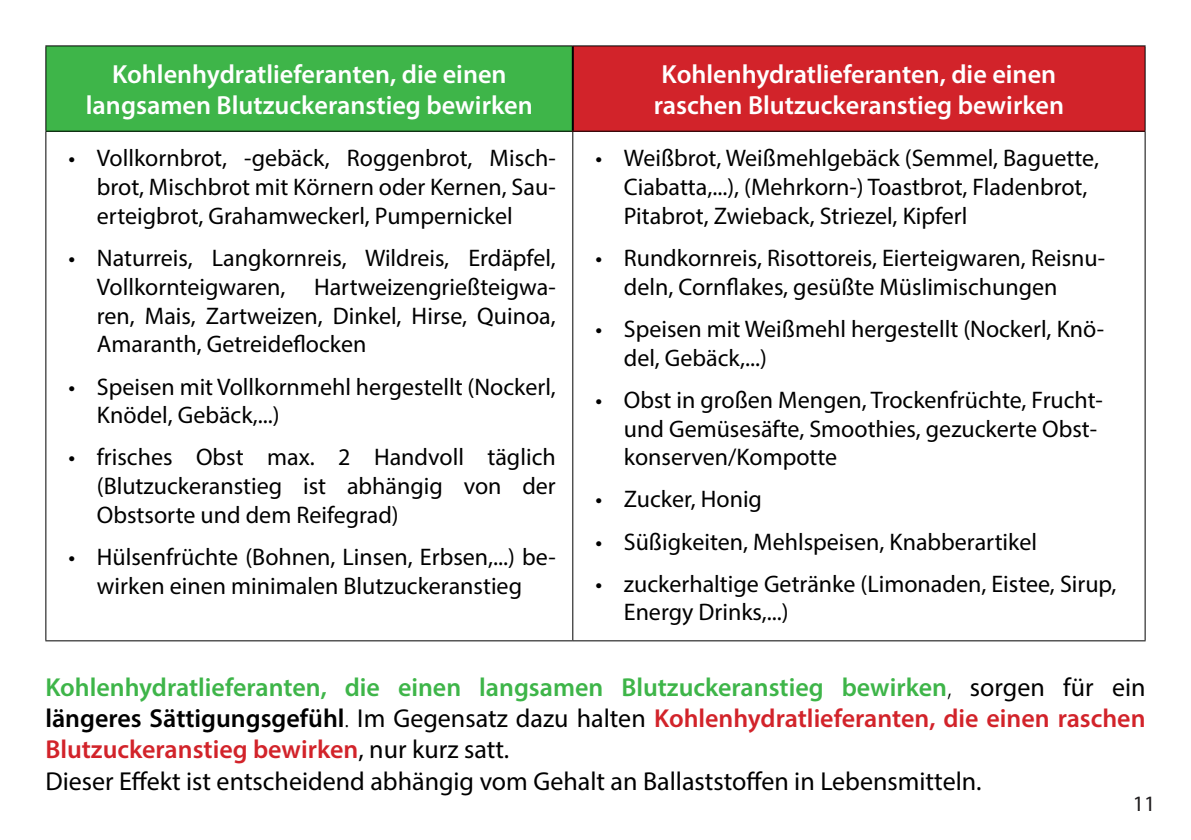
<style>
.page{position:relative;width:1191px;height:840px;background:#fff}
.page>*{position:absolute;margin:0;border:0;box-sizing:border-box;transform-origin:0 0}
.t1{font:600 26.2px/31.6px "Myriad Pro";color:#fff;text-align:center}
.t2{font:26px/31.2px "Myriad Pro";color:#000}
.t3{font:24px/28.8px "Myriad Pro";color:#000}
.t4{font:22px "Myriad Pro";color:#1e1b1d}
.s1{font-weight:600;color:#3eb549}
.s2{font-weight:300}
.s3{font-weight:600}
.s4{font-weight:600;color:#d2232a}
</style>
<div class="page">
<div style="left:46px;top:46px;width:527px;height:85px;background:#3eb549"></div>
<div style="left:573px;top:46px;width:572px;height:85px;background:#d2232a"></div>
<hr style="left:572px;top:46px;width:2px;height:85px;background:#000">
<hr style="left:45px;top:45px;width:528px;height:1px;background:#000">
<hr style="left:45px;top:46px;width:1px;height:85px;background:#000">
<hr style="left:573px;top:45px;width:572px;height:1px;background:#000">
<hr style="left:1144px;top:46px;width:1px;height:85px;background:#000">
<hr style="left:45px;top:131px;width:528px;height:1px;background:#000">
<hr style="left:45px;top:132px;width:1px;height:508px;background:#000">
<hr style="left:573px;top:131px;width:572px;height:1px;background:#000">
<hr style="left:1144px;top:132px;width:1px;height:508px;background:#000">
<hr style="left:45px;top:640px;width:528px;height:1px;background:#000">
<hr style="left:573px;top:640px;width:572px;height:1px;background:#000">
<hr style="left:572px;top:132px;width:1px;height:508px;background:#000">
<p class="t1" style="left:86px;top:57px;width:448px">Kohlenhydratlieferanten, die einen langsamen Blutzuckeranstieg bewirken</p>
<p class="t1" style="left:654px;top:57px;width:412px">Kohlenhydratlieferanten, die einen raschen Blutzuckeranstieg bewirken</p>
<p class="t3" style="left:97px;top:143px;width:460px;text-align:justify;text-indent:-28px">• Vollkornbrot, -gebäck, Roggenbrot, Misch&shy;brot, Mischbrot mit Körnern oder Kernen, Sau&shy;erteigbrot, Grahamweckerl, Pumpernickel</p>
<p class="t3" style="left:97px;top:243px;width:460px;text-align:justify;text-indent:-28px">• Naturreis, Langkornreis, Wildreis, Erdäpfel, Vollkornteigwaren, Hartweizengrießteigwa&shy;ren, Mais, Zartweizen, Dinkel, Hirse, Quinoa, Amaranth, Getreideflocken</p>
<p class="t3" style="left:97px;top:371px;width:460px;text-indent:-28px">• Speisen mit Vollkornmehl hergestellt (Nockerl,<br>Knödel, Gebäck,...)</p>
<p class="t3" style="left:97px;top:442px;width:460px;text-align:justify;text-indent:-28px">• frisches Obst max. 2 Handvoll täglich (Blutzuckeranstieg ist abhängig von der Obstsorte und dem Reifegrad)</p>
<p class="t3" style="left:69px;top:542px;width:489px;text-align:center">• Hülsenfrüchte (Bohnen, Linsen, Erbsen,...) be&shy;wirken einen minimalen Blutzuckeranstieg</p>
<p class="t3" style="left:624px;top:143px;width:476px;text-indent:-28px">• Weißbrot, Weißmehlgebäck (Semmel, Baguette,<br>Ciabatta,...), (Mehrkorn-) Toastbrot, Fladenbrot,<br>Pitabrot, Zwieback, Striezel, Kipferl</p>
<p class="t3" style="left:624px;top:243px;width:483px;text-indent:-28px">• Rundkornreis, Risottoreis, Eierteigwaren, Reisnu&shy;deln, Cornflakes, gesüßte Müslimischungen</p>
<p class="t3" style="left:624px;top:314px;width:482px;text-indent:-28px">• Speisen mit Weißmehl hergestellt (Nockerl, Knö&shy;del, Gebäck,...)</p>
<p class="t3" style="left:624px;top:384px;width:480px;text-indent:-28px">• Obst in großen Mengen, Trockenfrüchte, Frucht&shy;und Gemüsesäfte, Smoothies, gezuckerte Obst&shy;konserven/Kompotte</p>
<p class="t3" style="left:595px;top:484px;width:168px">• Zucker, Honig</p>
<p class="t3" style="left:595px;top:526px;width:443px">• Süßigkeiten, Mehlspeisen, Knabberartikel</p>
<p class="t3" style="left:624px;top:568px;width:494px;text-indent:-28px">• zuckerhaltige Getränke (Limonaden, Eistee, Sirup,<br>Energy Drinks,...)</p>
<p class="t2" style="left:45px;top:670px;width:1101px"><span class="s1">Kohlenhydratlieferanten, die einen langsamen Blutzuckeranstieg bewirken</span><span class="s2">,</span> sorgen für ein <span class="s3">längeres Sättigungsgefühl</span><span class="s2">.</span> Im Gegensatz dazu halten <span class="s4">Kohlenhydratlieferanten, die einen raschen Blutzuckeranstieg bewirken</span>, nur kurz satt.<br>Dieser Effekt ist entscheidend abhängig vom Gehalt an Ballaststoffen in Lebensmitteln.</p>
<p class="t4" style="left:1132px;top:789px;width:24px">11</p>
</div>
